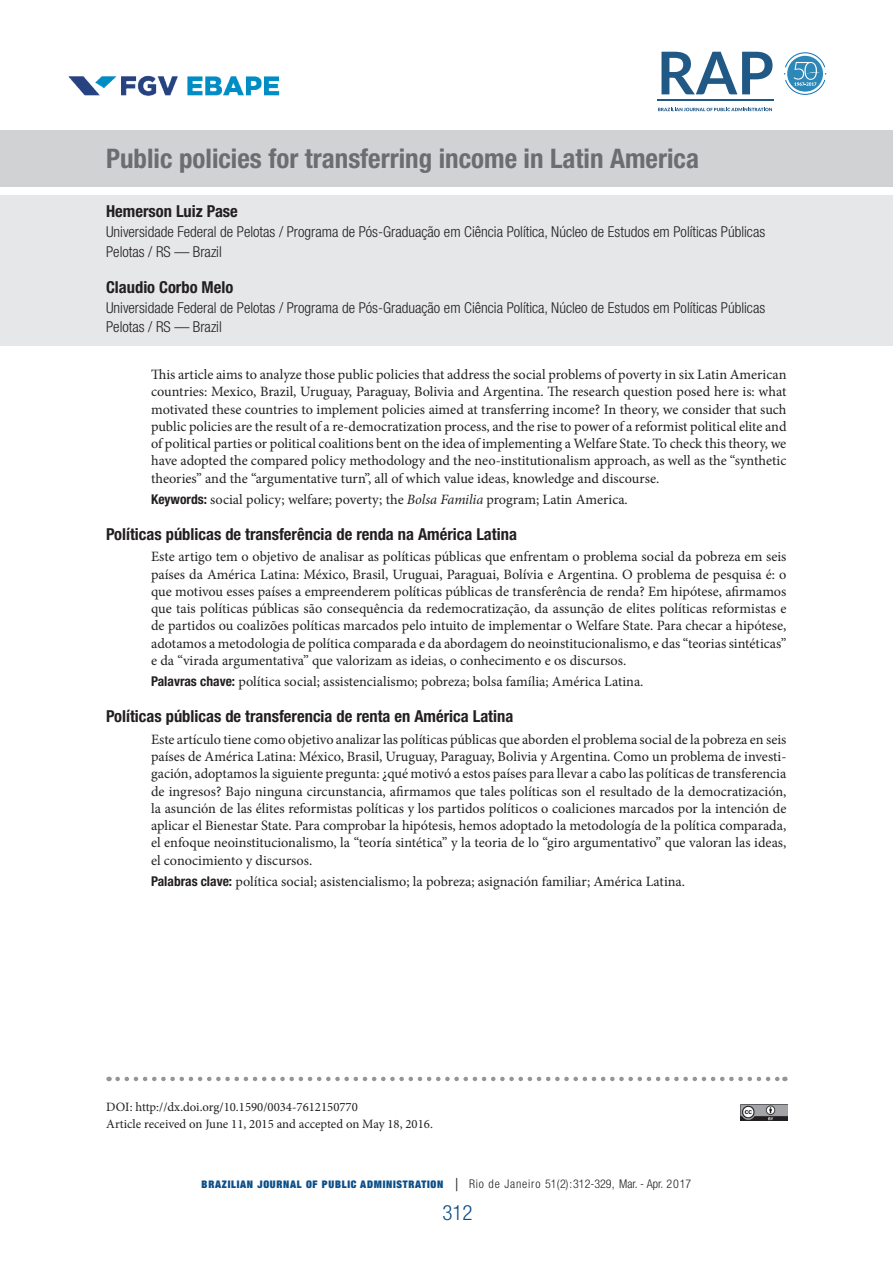
<style>
.page{position:relative;width:893px;height:1263px;background:#fff}
.page>*{position:absolute;margin:0;border:0;box-sizing:border-box;transform-origin:0 0}
.titulo{font:700 condensed 27px "Helvetica Neue LT Std";color:#6c6d70}
.t1{font:300 condensed 21px "Helvetica Neue LT Std";color:#0c4f89}
.SUB_ABERT{font:700 condensed 16.5px "Helvetica Neue LT Std";color:#231f20}
.autor_1{font:700 condensed 16.5px "Helvetica Neue LT Std";color:#231f20}
.autor_2{font:300 condensed 15px "Helvetica Neue LT Std";color:#231f20}
.ABERTURA{font:14.25px/17.2px "Minion Pro";color:#231f20;text-align:justify}
.nota_DOI{font:12.75px "Minion Pro";color:#231f20}
.t2{font:300 condensed 12px "Helvetica Neue LT Std";letter-spacing:.07em;color:#231f20}
.s1{font-family:"Helvetica Neue LT Std";font-weight:700;font-stretch:condensed;font-size:13.5px}
.s2{font-style:italic}
.s3{font-family:"Helvetica Neue";font-weight:900;font-stretch:expanded;font-size:10.5px;color:#0c4f89}
.s4{font-size:18px}
</style>
<div class="page">
<img style="left:68px;top:75px;width:212px;height:21px">
<svg style="left:784px;top:52px;width:42px;height:43px"></svg>
<svg style="left:658px;top:108px;width:114px;height:3px"></svg>
<hr style="left:657px;top:99px;width:117px;height:2px;background:#205886">
<svg style="left:661px;top:52px;width:111px;height:42px"></svg>
<div style="left:0;top:131px;width:893px;height:56px;background:#d1d2d4"></div>
<div style="left:0;top:196px;width:893px;height:150px;background:#e6e7e9"></div>
<img style="left:740px;top:1104px;width:47px;height:17px">
<svg style="left:118px;top:1077px;width:667px;height:4px"></svg>
<p class="titulo" style="left:106px;top:142px;width:594px">Public policies for transferring income in Latin America</p>
<p class="autor_1" style="left:106px;top:202px;width:133px">Hemerson Luiz Pase</p>
<p class="autor_2" style="left:106px;top:223px;width:661px">Universidade Federal de Pelotas / Programa de Pós-Graduação em Ciência Política, Núcleo de Estudos em Políticas Públicas</p>
<p class="autor_2" style="left:106px;top:243px;width:117px">Pelotas / RS — Brazil</p>
<p class="autor_1" style="left:106px;top:277px;width:129px">Claudio Corbo Melo</p>
<p class="autor_2" style="left:106px;top:299px;width:661px">Universidade Federal de Pelotas / Programa de Pós-Graduação em Ciência Política, Núcleo de Estudos em Políticas Públicas</p>
<p class="autor_2" style="left:106px;top:318px;width:117px">Pelotas / RS — Brazil</p>
<p class="ABERTURA" style="left:151px;top:366px;width:637px">This article aims to analyze those public policies that address the social problems of poverty in six Latin American countries: Mexico, Brazil, Uruguay, Paraguay, Bolivia and Argentina. The research question posed here is: what motivated these countries to implement policies aimed at transferring income? In theory, we consider that such public policies are the result of a re-democratization process, and the rise to power of a reformist political elite and of political parties or political coalitions bent on the idea of implementing a Welfare State. To check this theory, we have adopted the compared policy methodology and the neo-institutionalism approach, as well as the “synthetic theories” and the “argumentative turn”, all of which value ideas, knowledge and discourse.</p>
<p class="ABERTURA" style="left:151px;top:491px;width:478px"><span class="s1">Keywords:</span> social policy; welfare; poverty; the <span class="s2">Bolsa Familia</span> program; Latin America.</p>
<p class="SUB_ABERT" style="left:106px;top:524px;width:412px">Políticas públicas de transferência de renda na América Latina</p>
<p class="ABERTURA" style="left:151px;top:548px;width:637px">Este artigo tem o objetivo de analisar as políticas públicas que enfrentam o problema social da pobreza em seis países da América Latina: México, Brasil, Uruguai, Paraguai, Bolívia e Argentina. O problema de pesquisa é: o que motivou esses países a empreenderem políticas públicas de transferência de renda? Em hipótese, afirmamos que tais políticas públicas são consequência da redemocratização, da assunção de elites políticas reformistas e de partidos ou coalizões políticas marcados pelo intuito de implementar o Welfare State. Para checar a hipótese, adotamos a metodologia de política comparada e da abordagem do neoinstitucionalismo, e das “teorias sintéticas” e da “virada argumentativa” que valorizam as ideias, o conhecimento e os discursos.</p>
<p class="ABERTURA" style="left:151px;top:673px;width:494px"><span class="s1">Palavras chave:</span> política social; assistencialismo; pobreza; bolsa família; América Latina.</p>
<p class="SUB_ABERT" style="left:106px;top:706px;width:409px">Políticas públicas de transferencia de renta en América Latina</p>
<p class="ABERTURA" style="left:151px;top:731px;width:637px">Este artículo tiene como objetivo analizar las políticas públicas que aborden el problema social de la pobreza en seis países de América Latina: México, Brasil, Uruguay, Paraguay, Bolivia y Argentina. Como un problema de investi&shy;gación, adoptamos la siguiente pregunta: ¿qué motivó a estos países para llevar a cabo las políticas de transferencia de ingresos? Bajo ninguna circunstancia, afirmamos que tales políticas son el resultado de la democratización, la asunción de las élites reformistas políticas y los partidos políticos o coaliciones marcados por la intención de aplicar el Bienestar State. Para comprobar la hipótesis, hemos adoptado la metodología de la política comparada, el enfoque neoinstitucionalismo, la “teoría sintética” y la teoria de lo “giro argumentativo” que valoran las ideas, el conocimiento y discursos.</p>
<p class="ABERTURA" style="left:151px;top:873px;width:535px"><span class="s1">Palabras clave:</span> política social; asistencialismo; la pobreza; asignación familiar; América Latina.</p>
<p class="nota_DOI" style="left:106px;top:1098px;width:253px">DOI: http://dx.doi.org/10.1590/0034-7612150770</p>
<p class="nota_DOI" style="left:106px;top:1115px;width:328px">Article received on June 11, 2015 and accepted on May 18, 2016.</p>
<p class="t2" style="left:202px;top:1176px;width:491px"><span class="s3">BRAZILIAN JOURNAL OF PUBLIC ADMINISTRATION</span> <span class="s4">|</span> Rio de Janeiro 51(2):312-329, Mar. - Apr. 2017</p>
<p class="t1" style="left:442px;top:1200px;width:32px">312</p>
</div>
